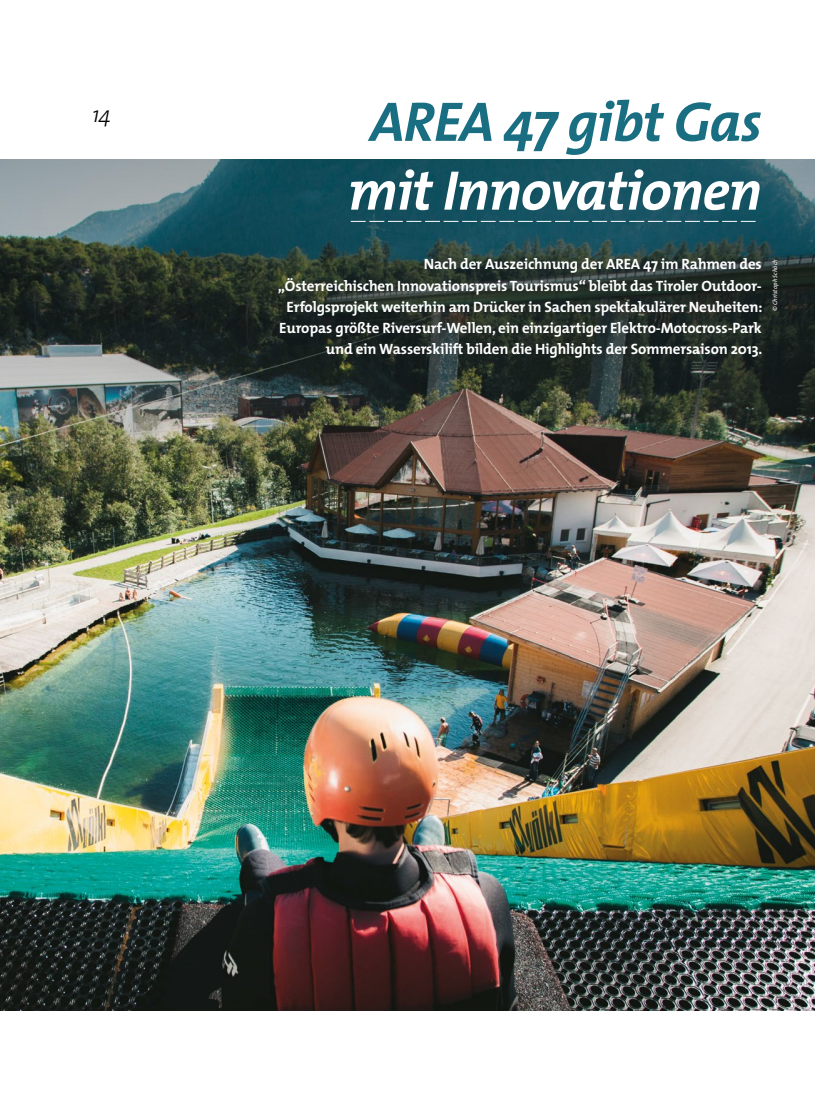
<style>
.page{position:relative;width:815px;height:1099px;background:#fff}
.page>*{position:absolute;margin:0;border:0;box-sizing:border-box;transform-origin:0 0}
.t1{font:italic 700 56.25px "The Mix";letter-spacing:-.02em;color:#fff}
.t2{font:italic 700 56.25px "The Mix";letter-spacing:-.02em;color:#1a6e82}
.t3{font:italic 300 22.5px "The Mix";color:#000}
.t4{font:700 15px/21.2px "The Mix";letter-spacing:-.01em;color:#fff;text-align:right}
.t5{font:italic 6.25px "The Mix";color:#fff}
</style>
<div class="page">
<img style="left:0;top:563px;width:815px;height:447px">
<img style="left:0;top:159px;width:815px;height:404px">
<svg style="left:351px;top:221px;width:405px;height:1px"></svg>
<h2 class="t3" style="left:92px;top:95px;width:20px">14</h2>
<h1 class="t2" style="left:370px;top:75px;width:393px">AREA 47 gibt Gas</h1>
<h1 class="t1" style="left:348px;top:143px;width:415px">mit Innovationen</h1>
<p class="t4" style="left:278px;top:253px;width:486px">Nach der Auszeichnung der AREA 47 im Rahmen des<br>„Österreichischen Innovationspreis Tourismus“ bleibt das Tiroler Outdoor-Erfolgsprojekt weiterhin am Drücker in Sachen spektakulärer Neuheiten:<br>Europas größte Riversurf-Wellen, ein einzigartiger Elektro-Motocross-Park und ein Wasserskilift bilden die Highlights der Sommersaison 2013.</p>
<p class="t5" style="left:770px;top:311px;width:54px;rotate:-90deg">© Christoph Schöch</p>
</div>
